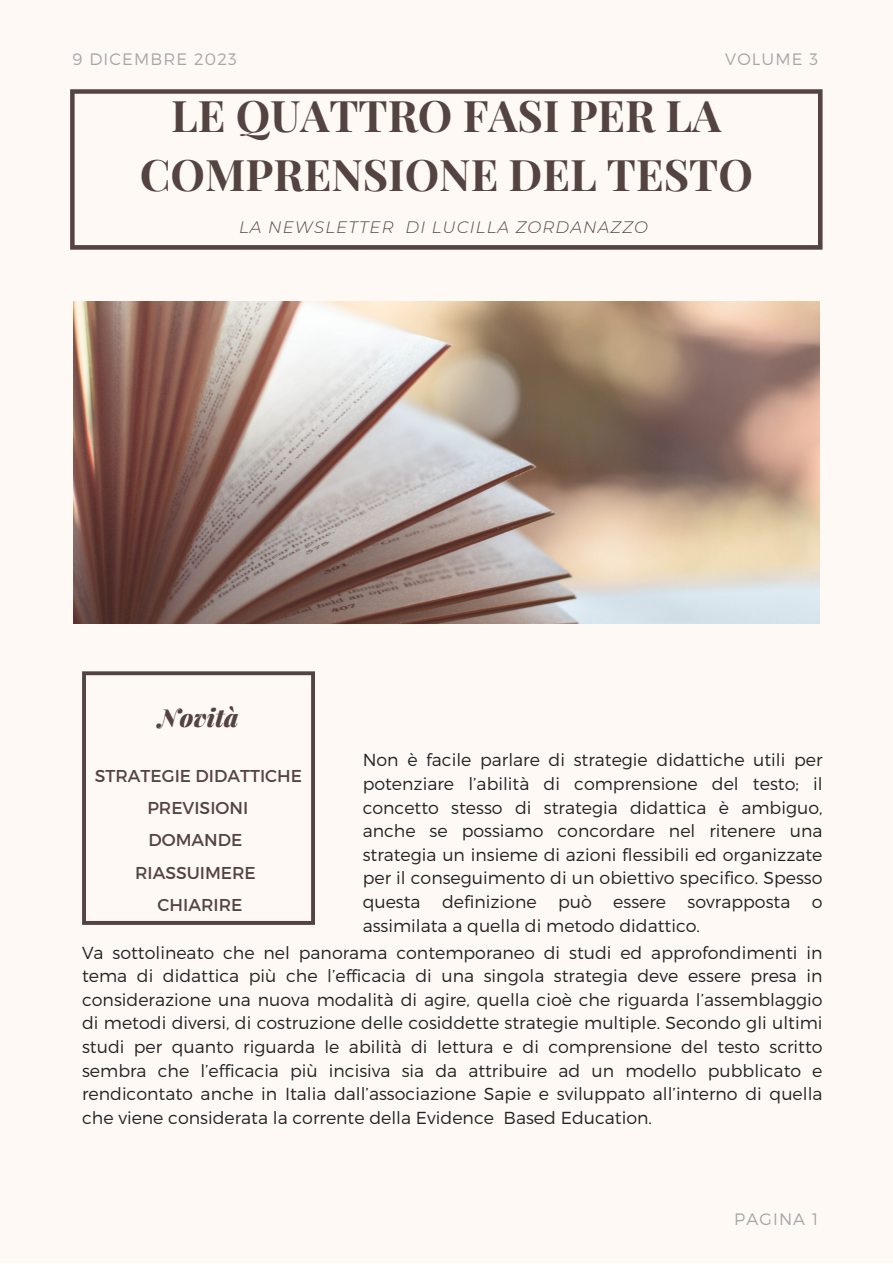
<style>
.page{position:relative;width:893px;height:1264px;background:#fff}
.page>*{position:absolute;margin:0;border:0;box-sizing:border-box;transform-origin:0 0}
.t1{font:700 43.65px/59.1px "Playfair Display";color:#544441;text-align:center}
.t2{font:italic 900 24.75px "Playfair Display";color:#544441}
.t3{font:300 17.4px/23.5px "Montserrat";color:#222;text-align:justify}
.t4{font:17.25px "Montserrat";color:#544441}
.t5{font:italic 300 16.5px "Montserrat";letter-spacing:.07em;color:#544441}
.t6{font:300 16.5px "Montserrat";letter-spacing:.07em;color:#a6a6a6}
</style>
<div class="page">
<div style="left:0;top:0;width:892px;height:1262px;background:#fff9f6"></div>
<svg style="left:70px;top:89px;width:752px;height:161px"></svg>
<svg style="left:82px;top:671px;width:233px;height:253px"></svg>
<img style="left:73px;top:301px;width:746px;height:323px">
<p class="t6" style="left:72px;top:49px;width:166px">9 DICEMBRE 2023</p>
<p class="t6" style="left:725px;top:49px;width:94px">VOLUME 3</p>
<p class="t1" style="left:140px;top:84px;width:614px">LE QUATTRO FASI PER LA<br>COMPRENSIONE DEL TESTO</p>
<p class="t5" style="left:239px;top:217px;width:410px">LA NEWSLETTER DI LUCILLA ZORDANAZZO</p>
<p class="t2" style="left:159px;top:700px;width:81px">Novità</p>
<p class="t3" style="left:362px;top:747px;width:461px">Non è facile parlare di strategie didattiche utili per potenziare l’abilità di comprensione del testo; il concetto stesso di strategia didattica è ambiguo, anche se possiamo concordare nel ritenere una strategia un insieme di azioni flessibili ed organizzate per il conseguimento di un obiettivo specifico. Spesso questa definizione può essere sovrapposta o assimilata a quella di metodo didattico.</p>
<p class="t4" style="left:95px;top:764px;width:208px">STRATEGIE DIDATTICHE</p>
<p class="t4" style="left:147px;top:796px;width:102px">PREVISIONI</p>
<p class="t4" style="left:148px;top:828px;width:95px">DOMANDE</p>
<p class="t4" style="left:135px;top:861px;width:122px">RIASSUIMERE</p>
<p class="t4" style="left:158px;top:893px;width:86px">CHIARIRE</p>
<p class="t3" style="left:82px;top:939px;width:742px">Va sottolineato che nel panorama contemporaneo di studi ed approfondimenti in tema di didattica più che l’efficacia di una singola strategia deve essere presa in considerazione una nuova modalità di agire, quella cioè che riguarda l’assemblaggio di metodi diversi, di costruzione delle cosiddette strategie multiple. Secondo gli ultimi studi per quanto riguarda le abilità di lettura e di comprensione del testo scritto sembra che l’efficacia più incisiva sia da attribuire ad un modello pubblicato e rendicontato anche in Italia dall’associazione Sapie e sviluppato all’interno di quella che viene considerata la corrente della Evidence Based Education.</p>
<p class="t6" style="left:734px;top:1208px;width:85px">PAGINA 1</p>
</div>
